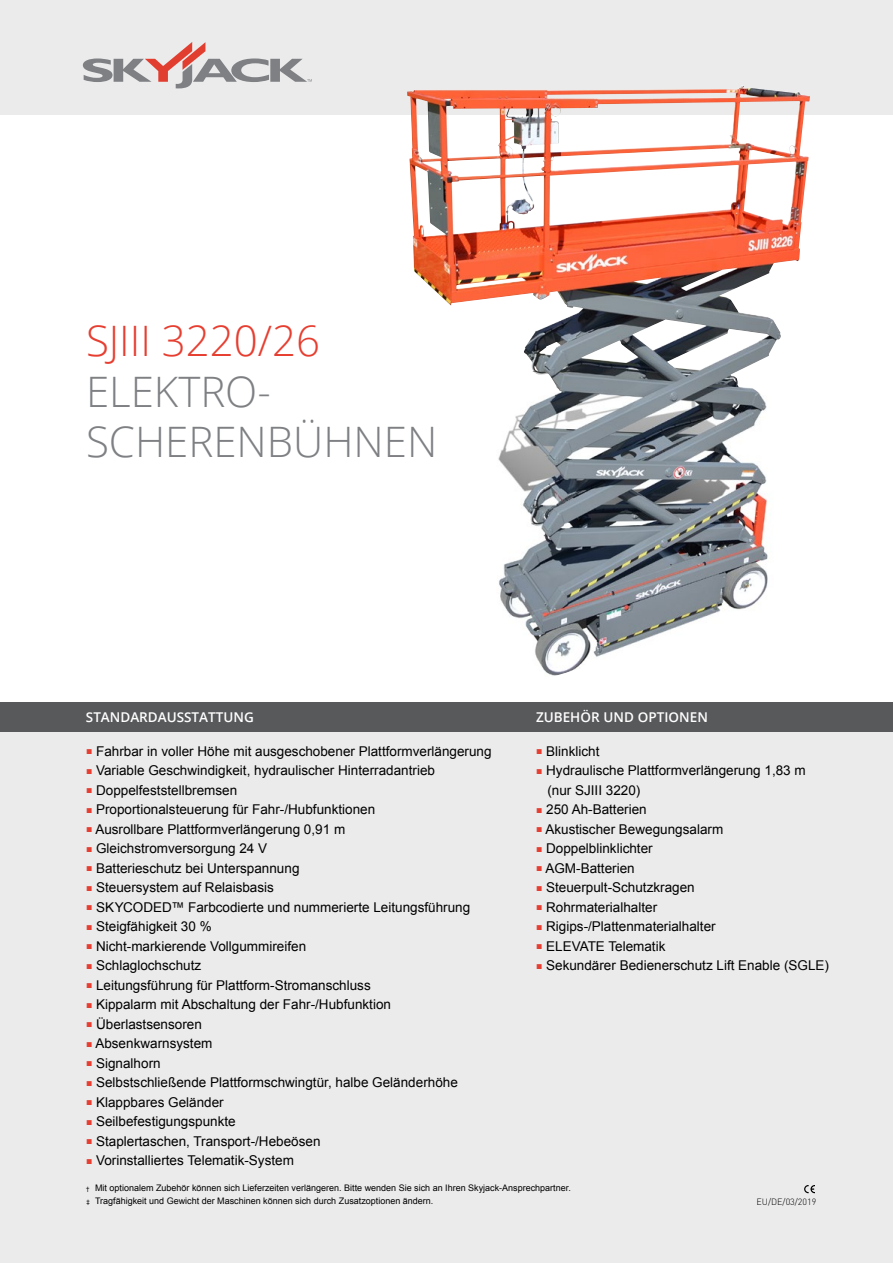
<style>
.page{position:relative;width:893px;height:1263px;background:#fff}
.page>*{position:absolute;margin:0;border:0;box-sizing:border-box;transform-origin:0 0}
.t1{font:300 42px/50.4px "Open Sans";color:#7e8083}
.t2{font:300 42px "Open Sans";color:#e63e30}
.t3{font:13.5px/19.5px "Arial";color:#000}
.t4{font:600 13.5px "Open Sans";color:#fff}
.t5{font:9px/13.5px "Arial";color:#000}
.t6{font:300 9px "DIN";color:#000}
.s1{font-size:10.5px;color:#e63e30}
.s2{font-size:6px}
</style>
<div class="page">
<div style="left:0;top:716px;width:893px;height:547px;background:#ebebec"></div>
<div style="left:0;top:0;width:893px;height:114px;background:#ebebec"></div>
<svg style="left:83px;top:42px;width:229px;height:46px"></svg>
<div style="left:0;top:702px;width:893px;height:29px;background:#58595b"></div>
<img style="left:407px;top:86px;width:393px;height:590px">
<svg style="left:804px;top:1185px;width:11px;height:8px"></svg>
<h1 class="t2" style="left:86px;top:312px;width:236px">SJIII 3220/26</h1>
<h1 class="t1" style="left:86px;top:365px;width:353px">ELEKTRO-<br>SCHERENBÜHNEN</h1>
<p class="t4" style="left:86px;top:707px;width:169px">STANDARDAUSSTATTUNG</p>
<p class="t4" style="left:536px;top:708px;width:173px">ZUBEHÖR UND OPTIONEN</p>
<p class="t3" style="left:86px;top:741px;width:407px"><span class="s1">■</span> Fahrbar in voller Höhe mit ausgeschobener Plattformverlängerung</p>
<p class="t3" style="left:86px;top:761px;width:350px"><span class="s1">■</span> Variable Geschwindigkeit, hydraulischer Hinterradantrieb</p>
<p class="t3" style="left:86px;top:780px;width:153px"><span class="s1">■</span> Doppelfeststellbremsen</p>
<p class="t3" style="left:86px;top:800px;width:291px"><span class="s1">■</span> Proportionalsteuerung für Fahr-/Hubfunktionen</p>
<p class="t3" style="left:86px;top:819px;width:261px"><span class="s1">■</span> Ausrollbare Plattformverlängerung 0,91 m</p>
<p class="t3" style="left:86px;top:839px;width:183px"><span class="s1">■</span> Gleichstromversorgung 24 V</p>
<p class="t3" style="left:86px;top:858px;width:215px"><span class="s1">■</span> Batterieschutz bei Unterspannung</p>
<p class="t3" style="left:86px;top:878px;width:189px"><span class="s1">■</span> Steuersystem auf Relaisbasis</p>
<p class="t3" style="left:86px;top:897px;width:386px"><span class="s1">■</span> SKYCODED™ Farbcodierte und nummerierte Leitungsfü hrung</p>
<p class="t3" style="left:86px;top:917px;width:127px"><span class="s1">■</span> Steigfähigkeit 30 %</p>
<p class="t3" style="left:86px;top:936px;width:222px"><span class="s1">■</span> Nicht-markierende Vollgummireifen</p>
<p class="t3" style="left:86px;top:956px;width:117px"><span class="s1">■</span> Schlaglochschutz</p>
<p class="t3" style="left:86px;top:975px;width:286px"><span class="s1">■</span> Leitungsfü hrung fü r Plattform-Stromanschluss</p>
<p class="t3" style="left:86px;top:995px;width:306px"><span class="s1">■</span> Kippalarm mit Abschaltung der Fahr-/Hubfunktion</p>
<p class="t3" style="left:86px;top:1014px;width:117px"><span class="s1">■</span> Überlastsensoren</p>
<p class="t3" style="left:86px;top:1034px;width:128px"><span class="s1">■</span> Absenkwarnsystem</p>
<p class="t3" style="left:86px;top:1053px;width:76px"><span class="s1">■</span> Signalhorn</p>
<p class="t3" style="left:86px;top:1073px;width:373px"><span class="s1">■</span> Selbstschließende Plattformschwingtür, halbe Geländerhöhe</p>
<p class="t3" style="left:86px;top:1092px;width:139px"><span class="s1">■</span> Klappbares Geländer</p>
<p class="t3" style="left:86px;top:1112px;width:151px"><span class="s1">■</span> Seilbefestigungspunkte</p>
<p class="t3" style="left:86px;top:1131px;width:236px"><span class="s1">■</span> Staplertaschen, Transport-/Hebeösen</p>
<p class="t3" style="left:86px;top:1151px;width:209px"><span class="s1">■</span> Vorinstalliertes Telematik-System</p>
<p class="t3" style="left:536px;top:741px;width:65px"><span class="s1">■</span> Blinklicht</p>
<p class="t3" style="left:547px;top:761px;width:260px;text-indent:-11px"><span class="s1">■</span> Hydraulische Plattformverlängerung 1,83 m (nur SJIII 3220)</p>
<p class="t3" style="left:536px;top:800px;width:112px"><span class="s1">■</span> 250 Ah-Batterien</p>
<p class="t3" style="left:536px;top:819px;width:189px"><span class="s1">■</span> Akustischer Bewegungsalarm</p>
<p class="t3" style="left:536px;top:839px;width:118px"><span class="s1">■</span> Doppelblinklichter</p>
<p class="t3" style="left:536px;top:858px;width:100px"><span class="s1">■</span> AGM-Batterien</p>
<p class="t3" style="left:536px;top:878px;width:160px"><span class="s1">■</span> Steuerpult-Schutzkragen</p>
<p class="t3" style="left:536px;top:897px;width:123px"><span class="s1">■</span> Rohrmaterialhalter</p>
<p class="t3" style="left:536px;top:917px;width:181px"><span class="s1">■</span> Rigips-/Plattenmaterialhalter</p>
<p class="t3" style="left:536px;top:936px;width:131px"><span class="s1">■</span> ELEVATE Telematik</p>
<p class="t3" style="left:536px;top:956px;width:294px"><span class="s1">■</span> Sekundärer Bedienerschutz Lift Enable (SGLE)</p>
<p class="t5" style="left:86px;top:1181px;width:486px"><span class="s2">†</span> Mit optionalem Zubehör können sich Lieferzeiten verlängeren. Bitte wenden Sie sich an Ihren Skyjack-Ansprechpartner. <span class="s2">‡</span> Tragfähigkeit und Gewicht der Maschinen können sich durch Zusatzoptionen ändern.</p>
<p class="t6" style="left:756px;top:1196px;width:61px">EU/DE/03/2019</p>
</div>
